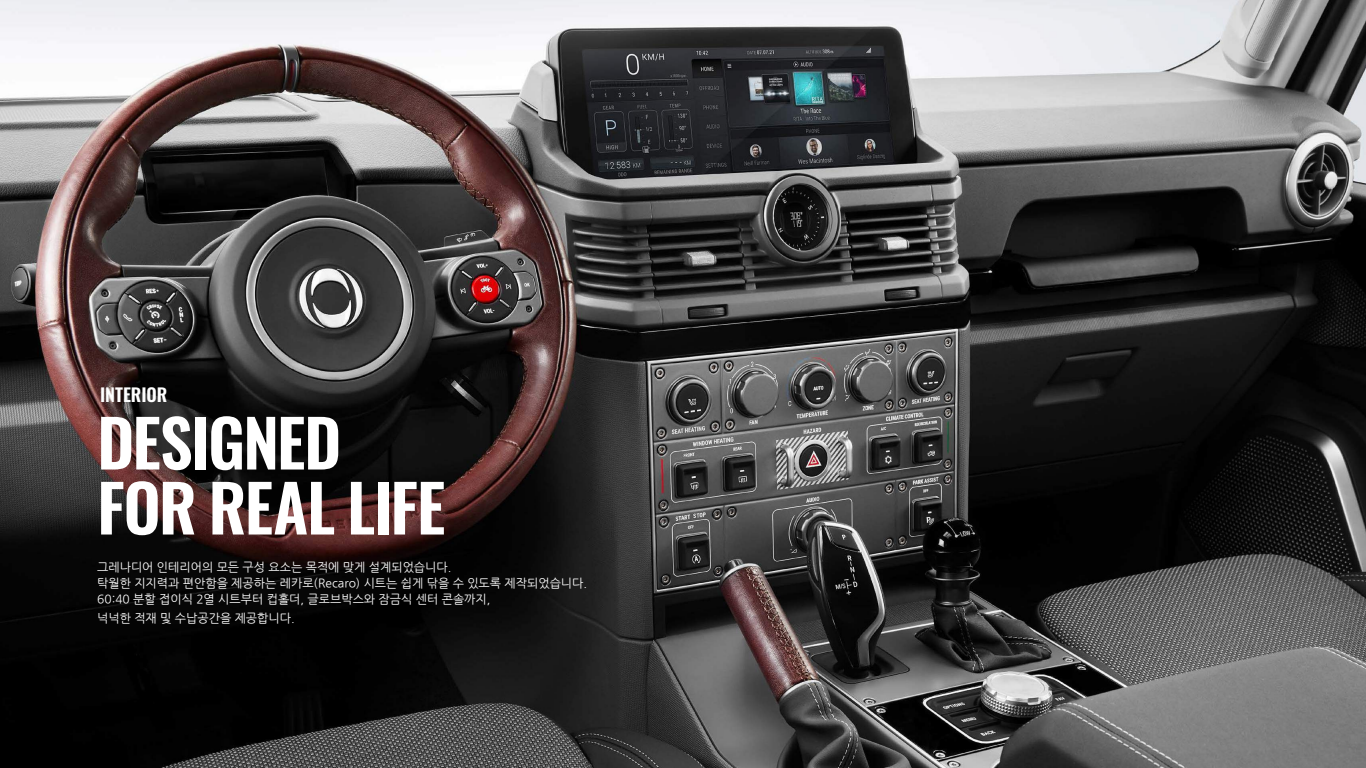
<style>
.page{position:relative;width:1366px;height:768px;background:#fff}
.page>*{position:absolute;margin:0;border:0;box-sizing:border-box;transform-origin:0 0}
.t1{font:600 65px/65px "Oswald";letter-spacing:-.02em;color:#fff}
.t2{font:600 18px "Oswald";color:#fff}
.t3{font:12px/16.4px "Nanum Gothic";color:#fff}
</style>
<div class="page">
<img style="left:0;top:0;width:1366px;height:768px">
<h2 class="t2" style="left:100px;top:379px;width:69px">INTERIOR</h2>
<h1 class="t1" style="left:97px;top:404px;width:350px">DESIGNED<br>FOR REAL LIFE</h1>
<p class="t3" style="left:97px;top:559px;width:492px">그레나디어 인테리어의 모든 구성 요소는 목적에 맞게 설계되었습니다.<br>탁월한 지지력과 편안함을 제공하는 레카로(Recaro) 시트는 쉽게 닦을 수 있도록 제작되었습니다.<br>60:40 분할 접이식 2열 시트부터 컵홀더, 글로브박스와 잠금식 센터 콘솔까지,</p>
<p class="t3" style="left:97px;top:610px;width:199px">넉넉한 적재 및 수납공간을 제공합니다.</p>
</div>
